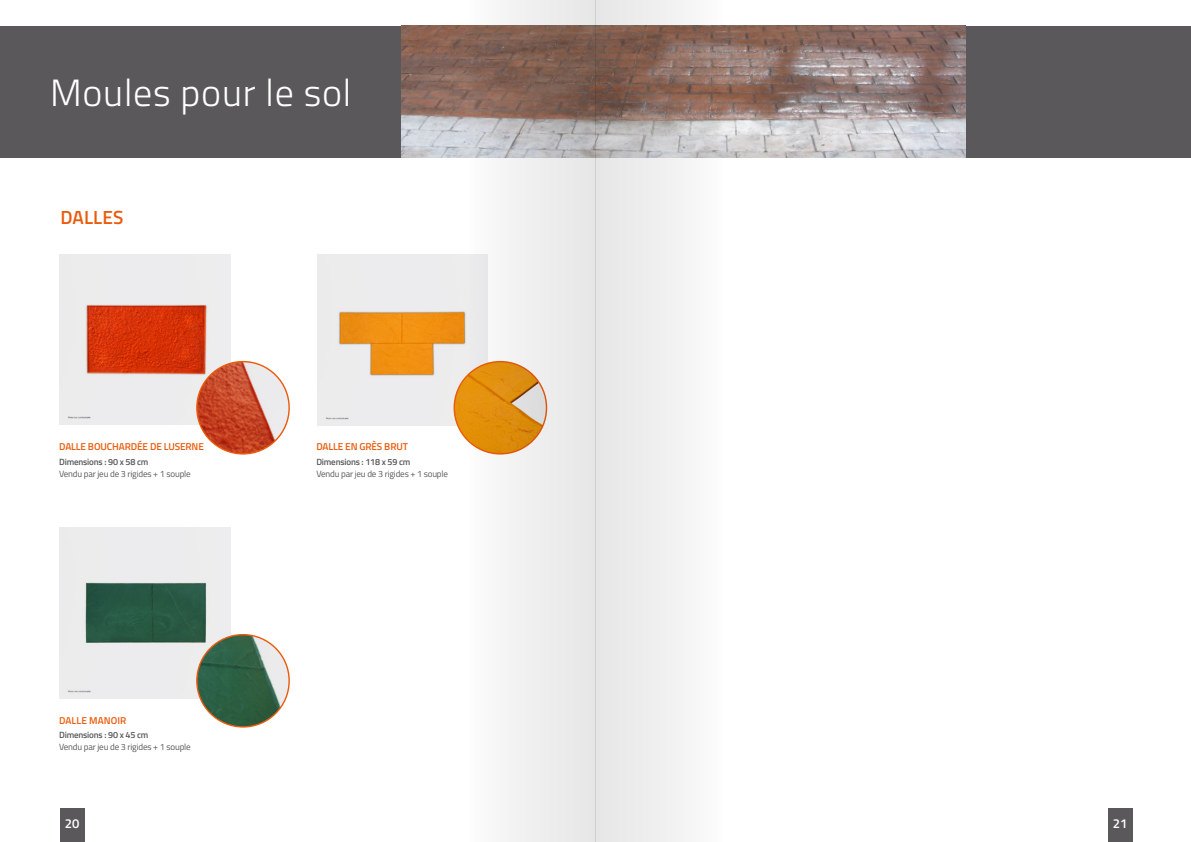
<style>
.page{position:relative;width:1191px;height:842px;background:#fff}
.page>*{position:absolute;margin:0;border:0;box-sizing:border-box;transform-origin:0 0}
.t1{font:300 38px "Titillium Web";letter-spacing:.02em;color:#fff}
.t2{font:600 19px "Titillium Web";letter-spacing:.01em;color:#ea5b0c}
.t3{font:600 13px "Titillium Web";color:#fff}
.t4{font:600 10px "Titillium Web";letter-spacing:-.01em;color:#ea5b0c}
.t5{font:600 10px "Titillium Web";letter-spacing:.01em;color:#ea5b0c}
.t6{font:9px "Titillium Web";letter-spacing:-.02em;color:#5a585b}
.t7{font:600 9px "Titillium Web";letter-spacing:-.02em;color:#5a585b}
</style>
<div class="page">
<div style="left:0;top:26px;width:401px;height:131px;background:#5a585b"></div>
<div style="left:965px;top:26px;width:226px;height:131px;background:#5a585b"></div>
<div style="left:1107px;top:808px;width:25px;height:34px;background:#5a585b"></div>
<div style="left:60px;top:808px;width:25px;height:34px;background:#5a585b"></div>
<img style="left:401px;top:26px;width:564px;height:131px">
<img style="left:60px;top:527px;width:171px;height:171px">
<img style="left:317px;top:254px;width:151px;height:171px">
<img style="left:60px;top:254px;width:170px;height:171px">
<img style="left:454px;top:362px;width:14px;height:80px">
<img style="left:197px;top:362px;width:92px;height:92px;border-radius:46px">
<img style="left:197px;top:635px;width:92px;height:92px;border-radius:46px">
<svg style="left:468px;top:0;width:127px;height:842px"></svg>
<svg style="left:595px;top:0;width:128px;height:842px"></svg>
<h1 class="t1" style="left:50px;top:65px;width:303px">Moules pour le sol</h1>
<h2 class="t2" style="left:60px;top:203px;width:65px">DALLES</h2>
<p class="t4" style="left:59px;top:439px;width:146px">DALLE BOUCHARDÉE DE LUSERNE</p>
<p class="t7" style="left:59px;top:455px;width:91px">Dimensions : 90 x 58 cm</p>
<p class="t6" style="left:59px;top:467px;width:133px">Vendu par jeu de 3 rigides + 1 souple</p>
<p class="t5" style="left:59px;top:712px;width:69px">DALLE MANOIR</p>
<p class="t7" style="left:59px;top:728px;width:91px">Dimensions : 90 x 45 cm</p>
<p class="t6" style="left:59px;top:741px;width:133px">Vendu par jeu de 3 rigides + 1 souple</p>
<p class="t4" style="left:316px;top:439px;width:93px">DALLE EN GRÈS BRUT</p>
<p class="t7" style="left:316px;top:455px;width:96px">Dimensions : 118 x 59 cm</p>
<p class="t6" style="left:316px;top:467px;width:133px">Vendu par jeu de 3 rigides + 1 souple</p>
<h3 class="t3" style="left:65px;top:814px;width:16px">20</h3>
<h3 class="t3" style="left:1112px;top:814px;width:16px">21</h3>
</div>
